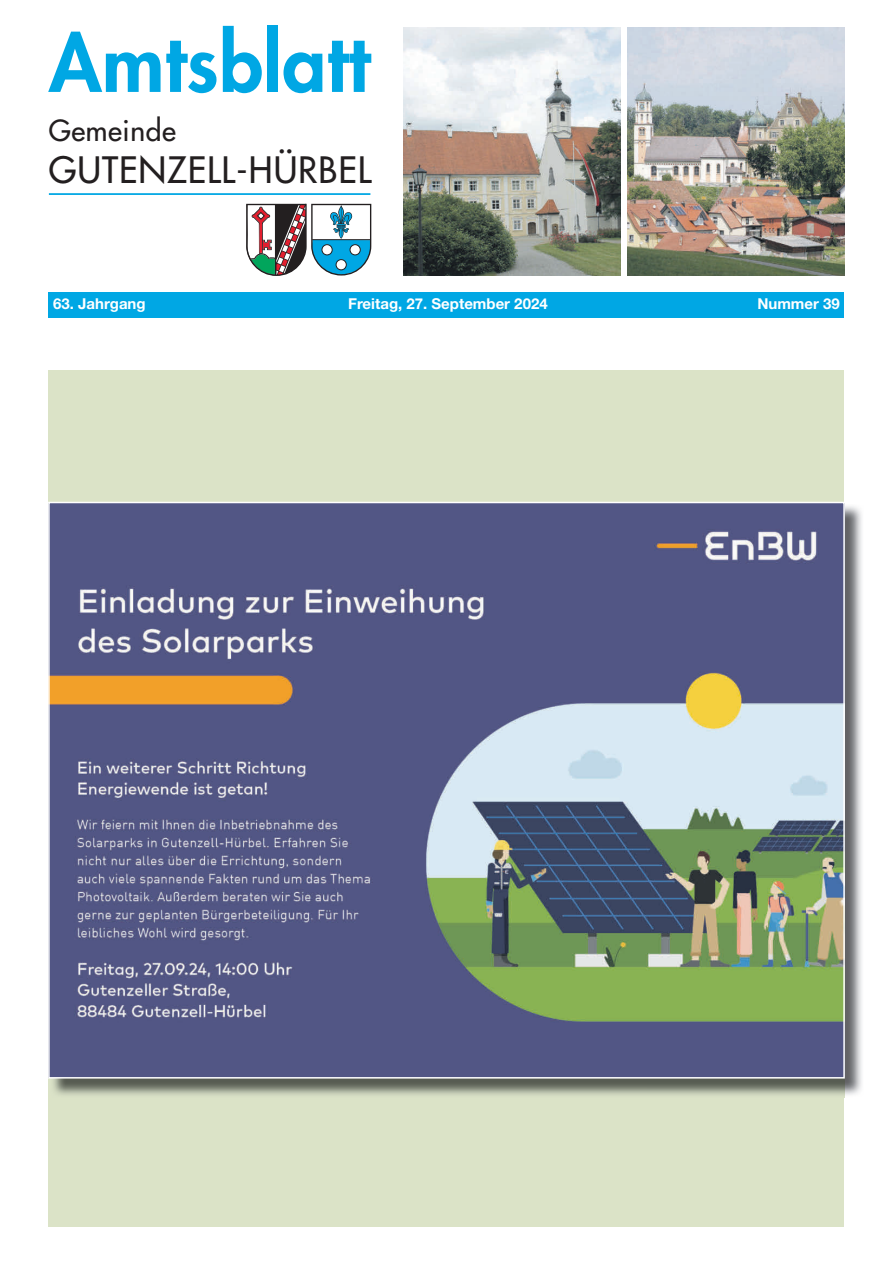
<style>
.page{position:relative;width:893px;height:1263px;background:#fff}
.page>*{position:absolute;margin:0;border:0;box-sizing:border-box;transform-origin:0 0}
.t1{font:800 77.85px "Futura Std";letter-spacing:.005em;color:#00a7e4}
.t2{font:500 35.4px "Futura Std";letter-spacing:.025em;color:#231f20}
.t3{font:500 28.35px "Futura Std";letter-spacing:.02em;color:#231f20}
.t4{font:700 15px "Helvetica Neue LT Std";color:#fff}
</style>
<div class="page">
<div style="left:49px;top:371px;width:795px;height:856px;background:#dbe3c7"></div>
<hr style="left:49px;top:193px;width:321px;height:2px;background:#00a7e4">
<svg style="left:246px;top:204px;width:125px;height:72px"></svg>
<img style="left:404px;top:28px;width:216px;height:248px">
<img style="left:627px;top:28px;width:217px;height:248px">
<div style="left:49px;top:292px;width:795px;height:26px;background:#00a7e4"></div>
<img style="left:50px;top:506px;width:812px;height:591px">
<img style="left:51px;top:505px;width:791px;height:570px">
<h1 class="t1" style="left:49px;top:14px;width:322px">Amtsblatt</h1>
<h3 class="t3" style="left:49px;top:112px;width:129px">Gemeinde</h3>
<h2 class="t2" style="left:49px;top:148px;width:324px">GUTENZELL-HÜRBEL</h2>
<p class="t4" style="left:53px;top:295px;width:94px">63. Jahrgang</p>
<p class="t4" style="left:348px;top:295px;width:201px">Freitag, 27. September 2024</p>
<p class="t4" style="left:757px;top:295px;width:84px">Nummer 39</p>
</div>
